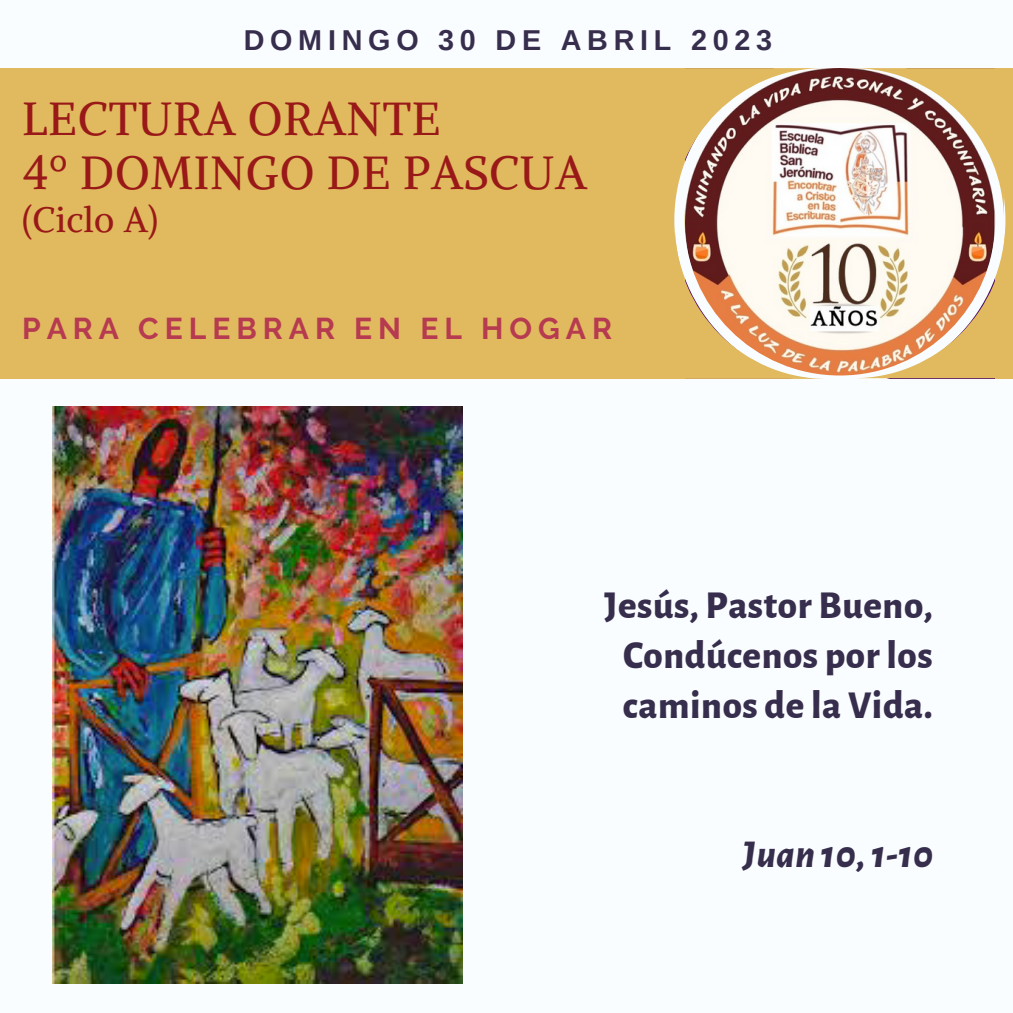
<style>
.page{position:relative;width:1013px;height:1013px;background:#fff}
.page>*{position:absolute;margin:0;border:0;box-sizing:border-box;transform-origin:0 0}
.t1{font:46.25px/54.4px "Alike";letter-spacing:.015em;color:#991919}
.t2{font:800 38.88px/49.8px "Alegreya Sans";letter-spacing:.015em;color:#362e4c;text-align:center}
.t3{font:italic 800 38.62px "Alegreya Sans";letter-spacing:.015em;color:#362e4c}
.t4{font:35px "Alike";letter-spacing:.015em;color:#991919}
.t5{font:700 30px "Raleway";letter-spacing:.2em;color:#b63a50}
.t6{font:700 28.75px "Arimo";letter-spacing:.2em;color:#362e4c}
</style>
<div class="page">
<div style="left:0;top:0;width:1012px;height:1012px;background:#fafdff"></div>
<div style="left:0;top:69px;width:1012px;height:309px;background:#e1b95e"></div>
<svg style="left:674px;top:68px;width:331px;height:311px;background:#d7c2b6"></svg>
<svg style="left:672px;top:68px;width:152px;height:152px"></svg>
<svg style="left:853px;top:226px;width:152px;height:152px"></svg>
<svg style="left:675px;top:227px;width:152px;height:152px"></svg>
<svg style="left:852px;top:68px;width:151px;height:152px"></svg>
<img style="left:53px;top:407px;width:409px;height:576px">
<p class="t6" style="left:244px;top:24px;width:530px">DOMINGO 30 DE ABRIL 2023</p>
<p class="t1" style="left:22px;top:91px;width:566px">LECTURA ORANTE<br>4º DOMINGO DE PASCUA</p>
<p class="t4" style="left:22px;top:198px;width:137px">(Ciclo A)</p>
<p class="t5" style="left:22px;top:310px;width:591px">PARA CELEBRAR EN EL HOGAR</p>
<p class="t2" style="left:604px;top:581px;width:330px">Jesús, Pastor Bueno,<br>Condúcenos por los caminos de la Vida.</p>
<p class="t3" style="left:743px;top:835px;width:192px">Juan 10,1-10</p>
</div>
